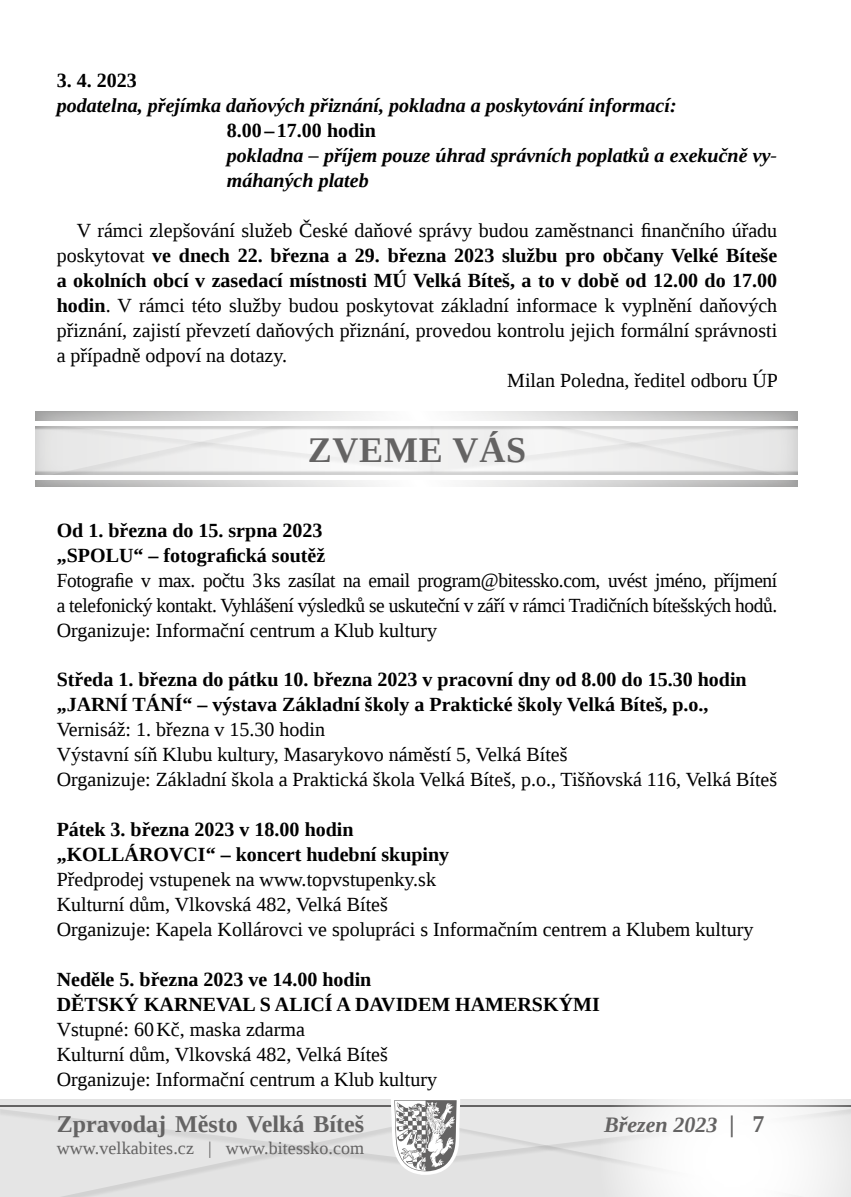
<style>
.page{position:relative;width:851px;height:1197px;background:#fff}
.page>*{position:absolute;margin:0;border:0;box-sizing:border-box;transform-origin:0 0}
.t1{font:700 36px "Liberation Serif";letter-spacing:.02em;color:#646363}
.t2{font:700 24px "Liberation Serif";color:#646363}
.t3{font:italic 700 22px "Liberation Serif";color:#646363}
.t4{font:20px/25px "Liberation Serif";color:#000}
.t5{font:700 20px/25px "Liberation Serif";color:#000}
.t6{font:italic 700 20px/25px "Liberation Serif";color:#000}
.t7{font:18px "Liberation Serif";letter-spacing:.005em;color:#646363}
.s1{font-weight:400}
.s2{font-weight:700}
.s3{font-size:24px}
.s4{font-style:normal;font-size:24px}
</style>
<div class="page">
<svg style="left:0;top:1099px;width:598px;height:97px;background:#ddd"></svg>
<svg style="left:598px;top:1099px;width:252px;height:97px"></svg>
<svg style="left:35px;top:412px;width:761px;height:74px;fill:#eeeeed"></svg>
<p class="t5" style="left:57px;top:68px;width:81px">3. 4. 2023</p>
<p class="t6" style="left:57px;top:93px;width:621px">podatelna, přejímka daňových přiznání, pokladna a poskytování informací:</p>
<p class="t5" style="left:227px;top:118px;width:150px">8.00–17.00 hodin</p>
<p class="t6" style="left:227px;top:143px;width:551px">pokladna – příjem pouze úhrad správních poplatků a exekučně vy&shy;máhaných plateb</p>
<p class="t4" style="left:77px;top:218px;width:702px">V rámci zlepšování služeb České daňové správy budou zaměstnanci finančního úřadu</p>
<p class="t5" style="left:57px;top:242px;width:722px"><span class="s1">poskytovat</span> ve dnech 22. března a 29. března 2023 službu pro občany Velké Bíteše</p>
<p class="t5" style="left:57px;top:267px;width:721px">a okolních obcí v zasedací místnosti MÚ Velká Bíteš, a to v době od 12.00 do 17.00</p>
<p class="t4" style="left:57px;top:292px;width:722px"><span class="s2">hodin</span>. V rámci této služby budou poskytovat základní informace k vyplnění daňových</p>
<p class="t4" style="left:57px;top:317px;width:722px">přiznání, zajistí převzetí daňových přiznání, provedou kontrolu jejich formální správnosti</p>
<p class="t4" style="left:57px;top:342px;width:232px">a případně odpoví na dotazy.</p>
<p class="t4" style="left:507px;top:367px;width:272px">Milan Poledna, ředitel odboru ÚP</p>
<h1 class="t1" style="left:308px;top:425px;width:220px">ZVEME VÁS</h1>
<p class="t5" style="left:57px;top:517px;width:270px">Od 1. března do 15. srpna 2023 „SPOLU“ – fotografická soutěž</p>
<p class="t4" style="left:57px;top:567px;width:722px;text-align:justify">Fotografie v max. počtu 3ks zasílat na email program@bitessko.com, uvést jméno, příjmení a telefonický kontakt. Vyhlášení výsledků se uskuteční v září v rámci Tradičních bítešských hodů.<br>Organizuje: Informační centrum a Klub kultury</p>
<p class="t5" style="left:57px;top:666px;width:691px">Středa 1. března do pátku 10. března 2023 v pracovní dny od 8.00 do 15.30 hodin „JARNÍ TÁNÍ“ – výstava Základní školy a Praktické školy Velká Bíteš, p.o.,</p>
<p class="t4" style="left:57px;top:717px;width:721px">Vernisáž: 1. března v 15.30 hodin<br>Výstavní síň Klubu kultury, Masarykovo náměstí 5, Velká Bíteš<br>Organizuje: Základní škola a Praktická škola Velká Bíteš, p.o., Tišňovská 116, Velká Bíteš</p>
<p class="t5" style="left:57px;top:816px;width:394px">Pátek 3. března 2023 v 18.00 hodin „KOLLÁROVCI“ – koncert hudební skupiny</p>
<p class="t4" style="left:57px;top:866px;width:698px">Předprodej vstupenek na www.topvstupenky.sk<br>Kulturní dům, Vlkovská 482, Velká Bíteš<br>Organizuje: Kapela Kollárovci ve spolupráci s Informačním centrem a Klubem kultury</p>
<p class="t5" style="left:57px;top:966px;width:544px">Neděle 5. března 2023 ve 14.00 hodin<br>DĚTSKÝ KARNEVAL S ALICÍ A DAVIDEM HAMERSKÝMI</p>
<p class="t4" style="left:57px;top:1016px;width:382px">Vstupné: 60Kč, maska zdarma<br>Kulturní dům, Vlkovská 482, Velká Bíteš<br>Organizuje: Informační centrum a Klub kultury</p>
<p class="t2" style="left:57px;top:1107px;width:309px">Zpravodaj Město Velká Bíteš</p>
<p class="t7" style="left:57px;top:1135px;width:309px">www.velkabites.cz | www.bitessko.com</p>
<p class="t3" style="left:604px;top:1110px;width:162px">Březen 2023 <span class="s3">|</span> <span class="s4">7</span></p>
</div>
